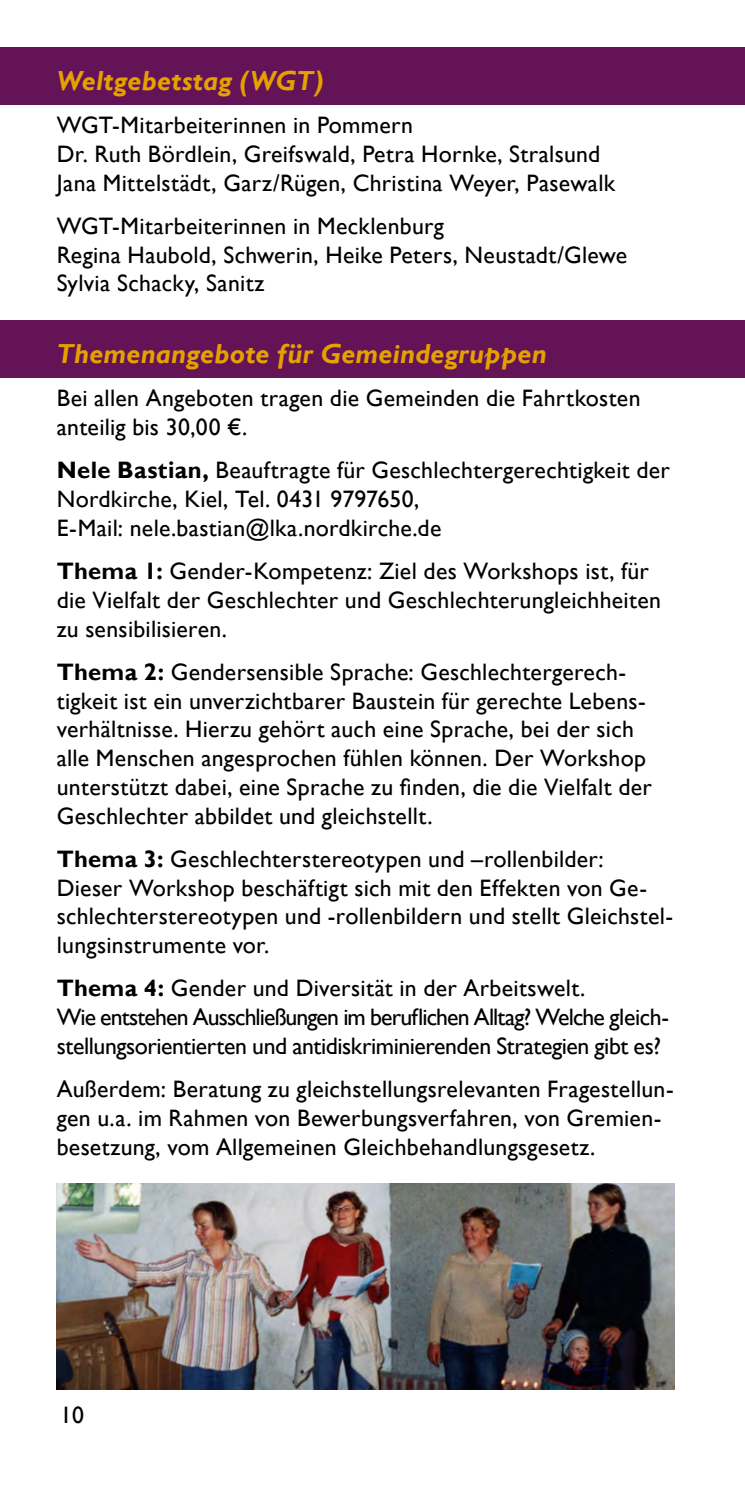
<style>
.page{position:relative;width:745px;height:1489px;background:#fff}
.page>*{position:absolute;margin:0;border:0;box-sizing:border-box;transform-origin:0 0}
.t1{font:italic 700 27.5px "Gill Sans";letter-spacing:.01em;color:#e5a100}
.t2{font:23.75px/28.8px "Gill Sans";letter-spacing:.01em;color:#000}
.t3{font:23.75px/28.8px "Gill Sans";letter-spacing:-.02em;color:#000}
.s1{font-weight:700}
</style>
<div class="page">
<div style="left:0;top:47px;width:744px;height:57px;background:#641357"></div>
<div style="left:0;top:320px;width:744px;height:58px;background:#641357"></div>
<img style="left:57px;top:1183px;width:616px;height:206px">
<p class="t1" style="left:57px;top:65px;width:268px">Weltgebetstag (WGT)</p>
<p class="t2" style="left:57px;top:111px;width:559px">WGT-Mitarbeiterinnen in Pommern<br>Dr. Ruth Bördlein, Greifswald, Petra Hornke, Stralsund<br>Jana Mittelstädt, Garz/Rügen, Christina Weyer, Pasewalk</p>
<p class="t2" style="left:57px;top:212px;width:571px">WGT-Mitarbeiterinnen in Mecklenburg<br>Regina Haubold, Schwerin, Heike Peters, Neustadt/Glewe<br>Sylvia Schacky, Sanitz</p>
<p class="t1" style="left:57px;top:338px;width:491px">Themenangebote für Gemeindegruppen</p>
<p class="t2" style="left:57px;top:384px;width:585px">Bei allen Angeboten tragen die Gemeinden die Fahrtkosten anteilig bis 30,00 €.</p>
<p class="t2" style="left:57px;top:456px;width:614px"><span class="s1">Nele Bastian,</span> Beauftragte für Geschlechtergerechtigkeit der<br>Nordkirche, Kiel, Tel. 0431 9797650,<br>E-Mail: nele.bastian@lka.nordkirche.de</p>
<p class="t2" style="left:57px;top:557px;width:605px"><span class="s1">Thema 1:</span> Gender-Kompetenz: Ziel des Workshops ist, für die Vielfalt der Geschlechter und Geschlechterungleichheiten zu sensibilisieren.</p>
<p class="t2" style="left:57px;top:658px;width:596px"><span class="s1">Thema 2:</span> Gendersensible Sprache: Geschlechtergerech&shy;tigkeit ist ein unverzichtbarer Baustein für gerechte Lebens&shy;verhältnisse. Hierzu gehört auch eine Sprache, bei der sich alle Menschen angesprochen fühlen können. Der Workshop unterstützt dabei, eine Sprache zu finden, die die Vielfalt der Geschlechter abbildet und gleichstellt.</p>
<p class="t2" style="left:57px;top:844px;width:617px"><span class="s1">Thema 3:</span> Geschlechterstereotypen und –rollenbilder:<br>Dieser Workshop beschäftigt sich mit den Effekten von Ge&shy;schlechterstereotypen und -rollenbildern und stellt Gleichstel&shy;lungsinstrumente vor.</p>
<p class="t3" style="left:57px;top:974px;width:613px"><span class="s1">Thema 4:</span> Gender und Diversität in der Arbeitswelt.<br>Wie entstehen Ausschließungen im beruflichen Alltag? Welche gleich&shy;stellungsorientierten und antidiskriminierenden Strategien gibt es?</p>
<p class="t2" style="left:57px;top:1075px;width:618px">Außerdem: Beratung zu gleichstellungsrelevanten Fragestellun&shy;gen u.a. im Rahmen von Bewerbungsverfahren, von Gremien&shy;besetzung, vom Allgemeinen Gleichbehandlungsgesetz.</p>
<p class="t2" style="left:60px;top:1400px;width:25px">10</p>
</div>
